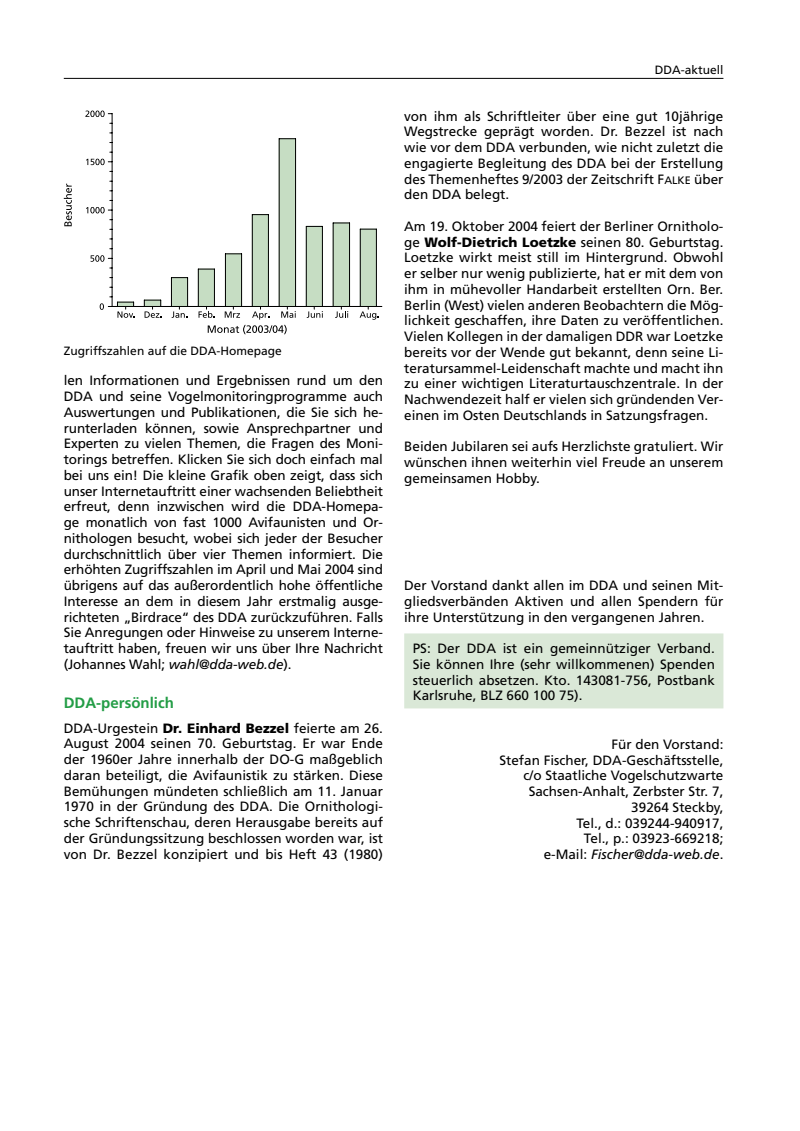
<style>
.page{position:relative;width:800px;height:1131px;background:#fff}
.page>*{position:absolute;margin:0;border:0;box-sizing:border-box;transform-origin:0 0}
.t1{font:700 15px "Frutiger";color:#239d46}
.t2{font:13.5px/15.8px "Frutiger";color:#000;text-align:justify}
.t3{font:12px "Frutiger";color:#000}
.s1{font-style:italic}
.s2{font-weight:900}
.s3{font-size:10.8px}
</style>
<div class="page">
<hr style="left:64px;top:78px;width:659px;height:1px;background:#000">
<div style="left:404px;top:633px;width:319px;height:75px;background:#dae8d7"></div>
<svg style="left:198px;top:307px;width:98px;height:27px"></svg>
<svg style="left:306px;top:307px;width:17px;height:11px"></svg>
<svg style="left:335px;top:307px;width:13px;height:11px"></svg>
<svg style="left:359px;top:307px;width:19px;height:13px"></svg>
<svg style="left:64px;top:184px;width:8px;height:42px"></svg>
<hr style="left:112px;top:114px;width:1px;height:192px;background:#000">
<svg style="left:91px;top:255px;width:21px;height:7px"></svg>
<svg style="left:86px;top:207px;width:26px;height:6px"></svg>
<svg style="left:86px;top:159px;width:26px;height:6px"></svg>
<svg style="left:85px;top:111px;width:27px;height:6px"></svg>
<svg style="left:100px;top:296px;width:35px;height:22px"></svg>
<svg style="left:144px;top:300px;width:17px;height:18px"></svg>
<svg style="left:171px;top:277px;width:17px;height:41px"></svg>
<div style="left:198px;top:269px;width:16px;height:37px;background:#c6ddc3"></div>
<div style="left:198px;top:269px;width:17px;height:38px;border:1px solid #c6ddc3"></div>
<hr style="left:198px;top:269px;width:1px;height:37px;background:#000">
<svg style="left:199px;top:269px;width:15px;height:1px"></svg>
<hr style="left:214px;top:269px;width:1px;height:37px;background:#000">
<div style="left:225px;top:254px;width:16px;height:52px;background:#c6ddc3"></div>
<div style="left:225px;top:253px;width:17px;height:54px;border:1px solid #c6ddc3"></div>
<hr style="left:225px;top:254px;width:1px;height:52px;background:#000">
<svg style="left:225px;top:253px;width:16px;height:1px"></svg>
<hr style="left:241px;top:254px;width:1px;height:52px;background:#000">
<div style="left:252px;top:215px;width:16px;height:91px;background:#c6ddc3"></div>
<div style="left:252px;top:214px;width:17px;height:93px;border:1px solid #c6ddc3"></div>
<hr style="left:252px;top:215px;width:1px;height:91px;background:#000">
<svg style="left:252px;top:214px;width:16px;height:1px"></svg>
<hr style="left:268px;top:215px;width:1px;height:91px;background:#000">
<div style="left:279px;top:139px;width:16px;height:167px;background:#c6ddc3"></div>
<hr style="left:279px;top:139px;width:1px;height:167px;background:#000">
<svg style="left:279px;top:138px;width:16px;height:1px"></svg>
<hr style="left:295px;top:139px;width:1px;height:167px;background:#000">
<div style="left:306px;top:226px;width:16px;height:80px;background:#c6ddc3"></div>
<div style="left:306px;top:226px;width:17px;height:81px;border:1px solid #c6ddc3"></div>
<hr style="left:306px;top:226px;width:1px;height:80px;background:#000">
<svg style="left:307px;top:226px;width:15px;height:1px"></svg>
<hr style="left:322px;top:226px;width:1px;height:80px;background:#000">
<div style="left:333px;top:223px;width:16px;height:83px;background:#c6ddc3"></div>
<hr style="left:333px;top:223px;width:1px;height:83px;background:#000">
<svg style="left:334px;top:223px;width:15px;height:1px"></svg>
<hr style="left:349px;top:223px;width:1px;height:83px;background:#000">
<div style="left:360px;top:229px;width:16px;height:77px;background:#c6ddc3"></div>
<div style="left:360px;top:229px;width:16px;height:78px;border:1px solid #c6ddc3"></div>
<hr style="left:360px;top:229px;width:1px;height:77px;background:#000">
<svg style="left:361px;top:229px;width:15px;height:1px"></svg>
<hr style="left:376px;top:229px;width:1px;height:77px;background:#000">
<hr style="left:112px;top:306px;width:269px;height:1px;background:#000">
<p class="t3" style="left:64px;top:344px;width:219px">Zugriffszahlen auf die DDA-Homepage</p>
<p class="t2" style="left:64px;top:373px;width:320px">len Informationen und Ergebnissen rund um den DDA und seine Vogelmonitoringprogramme auch Auswertungen und Publikationen, die Sie sich he&shy;runterladen können, sowie Ansprechpartner und Experten zu vielen Themen, die Fragen des Moni&shy;torings betreffen. Klicken Sie sich doch einfach mal bei uns ein! Die kleine Grafik oben zeigt, dass sich unser Internetauftritt einer wachsenden Beliebtheit erfreut, denn inzwischen wird die DDA-Homepa&shy;ge monatlich von fast 1000 Avifaunisten und Or&shy;nithologen besucht, wobei sich jeder der Besucher durchschnittlich über vier Themen informiert. Die erhöhten Zugriffszahlen im April und Mai 2004 sind übrigens auf das außerordentlich hohe öffentliche Interesse an dem in diesem Jahr erstmalig ausge&shy;richteten „Birdrace“ des DDA zurückzuführen. Falls Sie Anregungen oder Hinweise zu unserem Interne&shy;tauftritt haben, freuen wir uns über Ihre Nachricht (Johannes Wahl; <span class="s1">wahl@dda-web.de</span>).</p>
<p class="t1" style="left:64px;top:694px;width:111px">DDA-persönlich</p>
<p class="t2" style="left:64px;top:720px;width:320px">DDA-Urgestein <span class="s2">Dr. Einhard Bezzel</span> feierte am 26.<br>August 2004 seinen 70. Geburtstag. Er war Ende der 1960er Jahre innerhalb der DO-G maßgeblich daran beteiligt, die Avifaunistik zu stärken. Diese Bemühungen mündeten schließlich am 11. Januar 1970 in der Gründung des DDA. Die Ornithologi&shy;sche Schriftenschau, deren Herausgabe bereits auf der Gründungssitzung beschlossen worden war, ist von Dr. Bezzel konzipiert und bis Heft 43 (1980)</p>
<p class="t3" style="left:654px;top:63px;width:70px">DDA-aktuell</p>
<p class="t2" style="left:404px;top:108px;width:320px">von ihm als Schriftleiter über eine gut 10jährige Wegstrecke geprägt worden. Dr. Bezzel ist nach wie vor dem DDA verbunden, wie nicht zuletzt die engagierte Begleitung des DDA bei der Erstellung des Themenheftes 9/2003 der Zeitschrift F<span class="s3">ALKE</span> über den DDA belegt.</p>
<p class="t2" style="left:404px;top:218px;width:320px">Am 19. Oktober 2004 feiert der Berliner Ornitholo&shy;ge <span class="s2">Wolf-Dietrich Loetzke</span> seinen 80. Geburtstag.<br>Loetzke wirkt meist still im Hintergrund. Obwohl er selber nur wenig publizierte, hat er mit dem von ihm in mühevoller Handarbeit erstellten Orn. Ber.<br>Berlin (West) vielen anderen Beobachtern die Mög&shy;lichkeit geschaffen, ihre Daten zu veröffentlichen.<br>Vielen Kollegen in der damaligen DDR war Loetzke bereits vor der Wende gut bekannt, denn seine Li&shy;teratursammel-Leidenschaft machte und macht ihn zu einer wichtigen Literaturtauschzentrale. In der Nachwendezeit half er vielen sich gründenden Ver&shy;einen im Osten Deutschlands in Satzungsfragen.</p>
<p class="t2" style="left:404px;top:439px;width:320px">Beiden Jubilaren sei aufs Herzlichste gratuliert. Wir wünschen ihnen weiterhin viel Freude an unserem gemeinsamen Hobby.</p>
<p class="t2" style="left:404px;top:578px;width:320px">Der Vorstand dankt allen im DDA und seinen Mit&shy;gliedsverbänden Aktiven und allen Spendern für ihre Unterstützung in den vergangenen Jahren.</p>
<p class="t2" style="left:412px;top:641px;width:303px">PS: Der DDA ist ein gemeinnütziger Verband.<br>Sie können Ihre (sehr willkommenen) Spenden steuerlich absetzen. Kto. 143081-756, Postbank Karlsruhe, BLZ 660 100 75).</p>
<p class="t2" style="left:499px;top:736px;width:225px;text-align:right">Für den Vorstand:<br>Stefan Fischer, DDA-Geschäftsstelle, c/o Staatliche Vogelschutzwarte<br>Sachsen-Anhalt, Zerbster Str. 7,<br>39264 Steckby,<br>Tel., d.: 039244-940917,<br>Tel., p.: 03923-669218;<br>e-Mail: <span class="s1">Fischer@dda-web.de</span>.</p>
</div>
